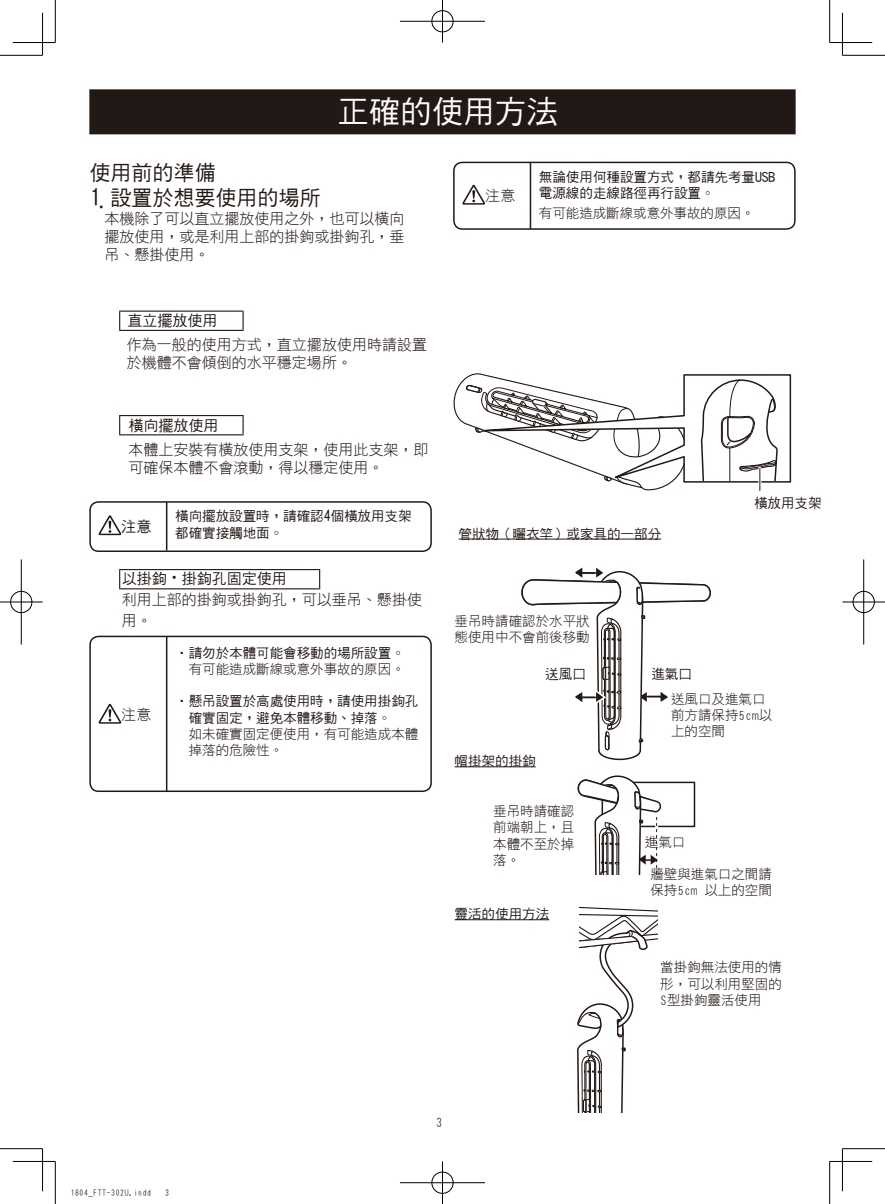
<style>
.page{position:relative;width:885px;height:1204px;background:#fff}
.page>*{position:absolute;margin:0;border:0;box-sizing:border-box;transform-origin:0 0}
.t1{font:31.5px "DF Hei Md HK BF";color:#fff}
.t2{font:21px/25.2px "DF Hei Md HK BF";color:#221815}
.t3{font:15px/18px "DF Hei Lt HK BF";color:#221815}
.t4{font:15px "DF Hei Md HK BF";color:#221815}
.t5{font:13.5px/16.2px "DF Hei Lt HK BF";color:#221815}
.t6{font:13.5px/16.2px "DF Hei Md HK BF";color:#221815}
.t7{font:9px "DF Hei Lt HK BF";color:#000}
.s1{font-family:"Koz Go Pr 6 N"}
</style>
<div class="page">
<svg style="left:453px;top:373px;width:338px;height:118px"></svg>
<svg style="left:520px;top:567px;width:191px;height:545px"></svg>
<div style="left:89px;top:89px;width:706px;height:45px;background:#221815"></div>
<hr style="left:119px;top:310px;width:124px;height:2px;background:#221815">
<svg style="left:119px;top:312px;width:1px;height:18px"></svg>
<svg style="left:242px;top:312px;width:1px;height:18px"></svg>
<hr style="left:119px;top:330px;width:124px;height:1px;background:#221815">
<hr style="left:119px;top:415px;width:124px;height:1px;background:#221815">
<svg style="left:119px;top:416px;width:1px;height:18px"></svg>
<svg style="left:242px;top:416px;width:1px;height:18px"></svg>
<hr style="left:119px;top:434px;width:124px;height:1px;background:#221815">
<hr style="left:166px;top:502px;width:1px;height:48px;background:#221815">
<svg style="left:98px;top:515px;width:24px;height:20px"></svg>
<div style="left:89px;top:501px;width:343px;height:51px;border:2px solid #221815;border-radius:9px"></div>
<hr style="left:119px;top:569px;width:201px;height:1px;background:#221815">
<svg style="left:119px;top:570px;width:1px;height:18px"></svg>
<svg style="left:319px;top:570px;width:1px;height:18px"></svg>
<hr style="left:119px;top:588px;width:201px;height:1px;background:#221815">
<hr style="left:166px;top:636px;width:1px;height:155px;background:#221815">
<svg style="left:99px;top:703px;width:22px;height:20px"></svg>
<div style="left:89px;top:635px;width:343px;height:157px;border:2px solid #221815;border-radius:9px"></div>
<hr style="left:529px;top:162px;width:2px;height:67px;background:#221815">
<svg style="left:462px;top:184px;width:23px;height:21px"></svg>
<div style="left:453px;top:162px;width:342px;height:68px;border:2px solid #221815;border-radius:9px"></div>
<hr style="left:454px;top:766px;width:81px;height:1px;background:#221815">
<hr style="left:454px;top:919px;width:95px;height:1px;background:#221815">
<hr style="left:0;top:55px;width:43px;height:1px;background:#000">
<hr style="left:842px;top:55px;width:42px;height:1px;background:#000">
<hr style="left:0;top:1148px;width:43px;height:1px;background:#000">
<hr style="left:842px;top:1148px;width:42px;height:1px;background:#000">
<hr style="left:55px;top:0;width:1px;height:43px;background:#000">
<hr style="left:55px;top:1161px;width:1px;height:42px;background:#000">
<hr style="left:829px;top:0;width:1px;height:43px;background:#000">
<hr style="left:829px;top:1161px;width:1px;height:42px;background:#000">
<hr style="left:13px;top:42px;width:42px;height:1px;background:#000">
<hr style="left:829px;top:42px;width:43px;height:1px;background:#000">
<hr style="left:13px;top:1161px;width:42px;height:1px;background:#000">
<hr style="left:829px;top:1161px;width:43px;height:1px;background:#000">
<hr style="left:42px;top:13px;width:1px;height:42px;background:#000">
<hr style="left:42px;top:1148px;width:1px;height:43px;background:#000">
<hr style="left:842px;top:13px;width:1px;height:42px;background:#000">
<hr style="left:842px;top:1148px;width:1px;height:43px;background:#000">
<div style="left:431px;top:10px;width:23px;height:23px;border:2px solid #fff;border-radius:50%"></div>
<hr style="left:400px;top:20px;width:85px;height:2px;background:#fff">
<hr style="left:441px;top:0;width:2px;height:43px;background:#fff">
<div style="left:431px;top:10px;width:22px;height:22px;border:1px solid #000;border-radius:50%"></div>
<hr style="left:400px;top:21px;width:85px;height:1px;background:#000">
<hr style="left:442px;top:0;width:1px;height:43px;background:#000">
<div style="left:431px;top:1170px;width:23px;height:24px;border:2px solid #fff;border-radius:50%"></div>
<hr style="left:400px;top:1181px;width:85px;height:2px;background:#fff">
<hr style="left:441px;top:1161px;width:2px;height:42px;background:#fff">
<div style="left:431px;top:1171px;width:22px;height:22px;border:1px solid #000;border-radius:50%"></div>
<hr style="left:400px;top:1182px;width:85px;height:1px;background:#000">
<hr style="left:442px;top:1161px;width:1px;height:42px;background:#000">
<div style="left:10px;top:590px;width:23px;height:23px;border:2px solid #fff;border-radius:50%"></div>
<hr style="left:0;top:601px;width:43px;height:2px;background:#fff">
<hr style="left:20px;top:559px;width:2px;height:85px;background:#fff">
<div style="left:10px;top:591px;width:22px;height:21px;border:1px solid #000;border-radius:50%"></div>
<hr style="left:0;top:601px;width:43px;height:1px;background:#000">
<hr style="left:21px;top:559px;width:1px;height:85px;background:#000">
<div style="left:851px;top:590px;width:24px;height:23px;border:2px solid #fff;border-radius:50%"></div>
<hr style="left:842px;top:601px;width:42px;height:2px;background:#fff">
<hr style="left:862px;top:559px;width:2px;height:85px;background:#fff">
<div style="left:852px;top:591px;width:22px;height:21px;border:1px solid #000;border-radius:50%"></div>
<hr style="left:842px;top:601px;width:42px;height:1px;background:#000">
<hr style="left:863px;top:559px;width:1px;height:85px;background:#000">
<hr style="left:458px;top:538px;width:203px;height:1px;background:#221815">
<h1 class="t1" style="left:337px;top:96px;width:222px">正確的使用方法</h1>
<h2 class="t2" style="left:89px;top:160px;width:232px">使用前的準備<br>1.設置於想要使用的場所</h2>
<p class="t3" style="left:104px;top:209px;width:302px;text-align:justify">本機除了可以直立擺放使用之外，也可以橫向擺放使用，或是利用上部的掛鉤或掛鉤孔，垂吊、懸掛使用。</p>
<p class="t4" style="left:127px;top:312px;width:91px">直立擺放使用</p>
<p class="t3" style="left:127px;top:335px;width:302px">作為一般的使用方式，直立擺放使用時請設置於機體不會傾倒的水平穩定場所。</p>
<p class="t4" style="left:128px;top:417px;width:91px">橫向擺放使用</p>
<p class="t3" style="left:128px;top:440px;width:302px">本體上安裝有橫放使用支架，使用此支架，即可確保本體不會滾動，得以穩定使用。</p>
<p class="t4" style="left:121px;top:518px;width:32px">注意</p>
<p class="t6" style="left:175px;top:508px;width:238px">橫向擺放設置時，請確認4個橫放用支架都確實接觸地面。</p>
<p class="t4" style="left:122px;top:571px;width:167px">以掛鉤<span class="s1">・</span>掛鉤孔固定使用</p>
<p class="t3" style="left:122px;top:589px;width:302px;line-height:21px">利用上部的掛鉤或掛鉤孔，可以垂吊、懸掛使用。</p>
<p class="t3" style="left:121px;top:705px;width:32px">注意</p>
<p class="t6" style="left:175px;top:644px;width:231px">‧請勿於本體可能會移動的場所設置。</p>
<p class="t5" style="left:189px;top:661px;width:218px">有可能造成斷線或意外事故的原因。</p>
<p class="t6" style="left:189px;top:693px;width:231px;text-indent:-14px">‧懸吊設置於高處使用時，請使用掛鉤孔確實固定，避免本體移動、掉落。</p>
<p class="t5" style="left:189px;top:725px;width:231px">如未確實固定便使用，有可能造成本體掉落的危險性。</p>
<p class="t3" style="left:485px;top:187px;width:32px">注意</p>
<p class="t6" style="left:539px;top:169px;width:238px">無論使用何種設置方式，都請先考量USB電源線的走線路徑再行設置。</p>
<p class="t5" style="left:539px;top:205px;width:217px">有可能造成斷線或意外事故的原因。</p>
<p class="t6" style="left:754px;top:494px;width:69px">橫放用支架</p>
<p class="t6" style="left:458px;top:525px;width:204px">管狀物（曬衣竿）或家具的一部分</p>
<p class="t5" style="left:454px;top:612px;width:136px">垂吊時請確認於水平狀態使用中不會前後移動</p>
<p class="t6" style="left:545px;top:665px;width:42px">送風口</p>
<p class="t6" style="left:651px;top:665px;width:42px">進氣口</p>
<p class="t6" style="left:454px;top:753px;width:82px">帽掛架的掛鉤</p>
<p class="t5" style="left:493px;top:803px;width:82px;text-align:justify">垂吊時請確認前端朝上，且本體不至於掉落。</p>
<p class="t6" style="left:454px;top:906px;width:96px">靈活的使用方法</p>
<p class="t5" style="left:671px;top:690px;width:103px">送風口及進氣口前方請保持5cm以上的空間</p>
<p class="t5" style="left:644px;top:833px;width:42px">進氣口</p>
<p class="t5" style="left:650px;top:865px;width:123px">牆壁與進氣口之間請保持5cm 以上的空間</p>
<p class="t5" style="left:660px;top:959px;width:123px;text-align:justify">當掛鉤無法使用的情形，可以利用堅固的S型掛鉤靈活使用</p>
<p class="t7" style="left:70px;top:1187px;width:82px">1804_FTT-302U.indd</p>
<p class="t7" style="left:165px;top:1187px;width:6px">3</p>
<p class="t5" style="left:436px;top:1113px;width:8px">3</p>
</div>
